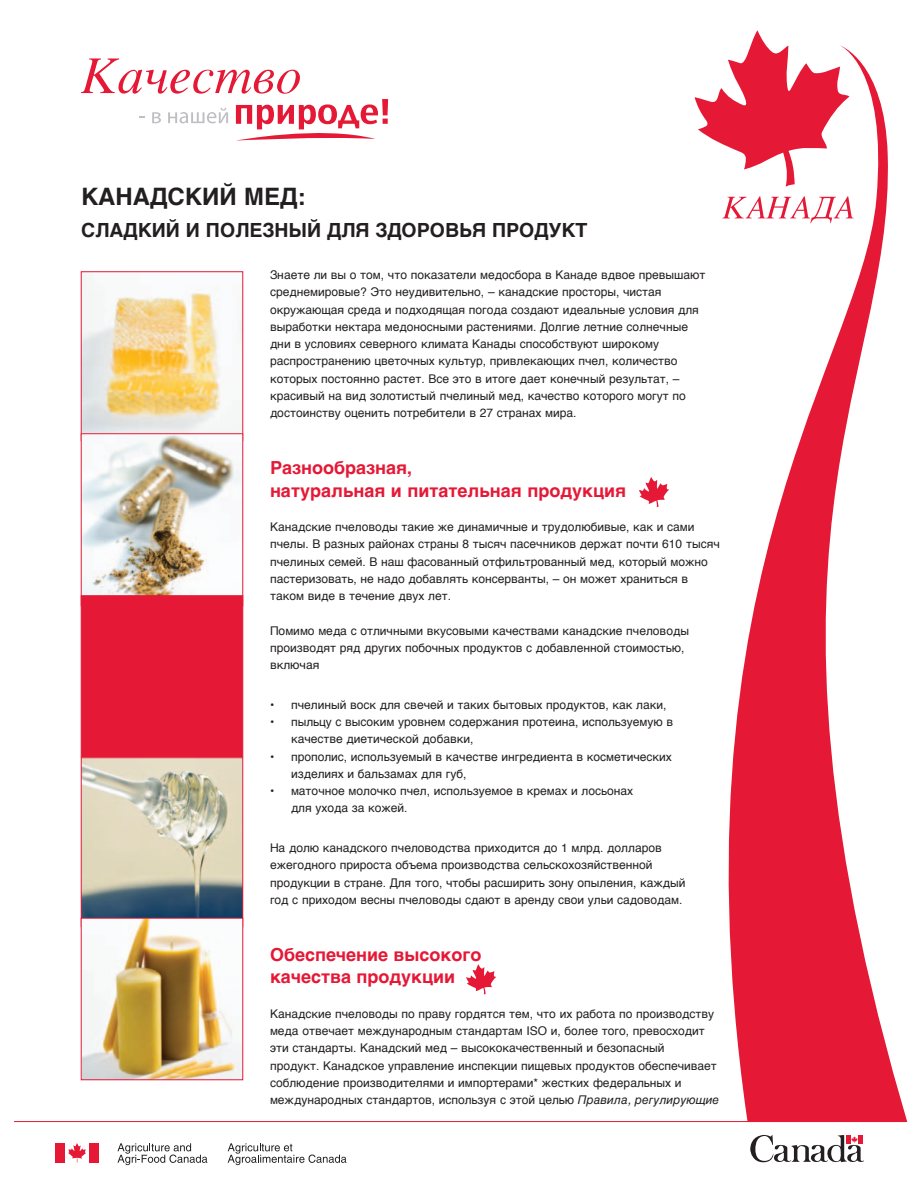
<style>
.page{position:relative;width:918px;height:1188px;background:#fff}
.page>*{position:absolute;margin:0;border:0;box-sizing:border-box;transform-origin:0 0}
.titles{font:700 24px "Helvetica";color:#231f20}
.titles-2{font:700 19.5px "Helvetica";color:#231f20}
.sub-titles{font:700 18px/22.5px "Helvetica";color:#e51836}
.texte{font:12px/17.2px "Helvetica";color:#231f20}
.s1{font-style:italic}
</style>
<div class="page">
<svg style="left:751px;top:30px;width:15px;height:15px"></svg>
<svg style="left:695px;top:45px;width:213px;height:1077px"></svg>
<svg style="left:750px;top:1135px;width:114px;height:28px"></svg>
<svg style="left:68px;top:1143px;width:18px;height:19px"></svg>
<div style="left:55px;top:1143px;width:10px;height:20px;background:#e51836"></div>
<div style="left:89px;top:1143px;width:10px;height:20px;background:#e51836"></div>
<svg style="left:117px;top:1143px;width:90px;height:22px"></svg>
<svg style="left:228px;top:1143px;width:118px;height:22px"></svg>
<svg style="left:466px;top:964px;width:30px;height:31px"></svg>
<hr style="left:14px;top:1121px;width:892px;height:1px;background:#e51836">
<svg style="left:639px;top:477px;width:30px;height:30px"></svg>
<img style="left:83px;top:274px;width:158px;height:160px">
<img style="left:83px;top:436px;width:158px;height:160px">
<div style="left:81px;top:596px;width:162px;height:162px;background:#e51836;border:1px solid #e51836"></div>
<img style="left:83px;top:760px;width:158px;height:158px">
<div style="left:81px;top:758px;width:162px;height:169px;border:1px solid #e51836"></div>
<img style="left:83px;top:920px;width:158px;height:158px">
<div style="left:81px;top:918px;width:162px;height:162px;border:1px solid #e51836"></div>
<svg style="left:81px;top:58px;width:307px;height:83px"></svg>
<p class="titles" style="left:81px;top:178px;width:226px">КАНАДСКИЙ МЕД:</p>
<p class="titles-2" style="left:81px;top:214px;width:508px">СЛАДКИЙ И ПОЛЕЗНЫЙ ДЛЯ ЗДОРОВЬЯ ПРОДУКТ</p>
<p class="texte" style="left:270px;top:267px;width:437px">Знаете ли вы о том, что показатели медосбора в Канаде вдвое превышают среднемировые? Это неудивительно, – канадские просторы, чистая окружающая среда и подходящая погода создают идеальные условия для выработки нектара медоносными растениями. Долгие летние солнечные дни в условиях северного климата Канады способствуют широкому распространению цветочных культур, привлекающих пчел, количество которых постоянно растет. Все это в итоге дает конечный результат, – красивый на вид золотистый пчелиный мед, качество которого могут по достоинству оценить потребители в 27 странах мира.</p>
<p class="sub-titles" style="left:270px;top:457px;width:358px">Разнообразная,<br>натуральная и питательная продукция</p>
<p class="texte" style="left:270px;top:519px;width:451px">Канадские пчеловоды такие же динамичные и трудолюбивые, как и сами пчелы. В разных районах страны 8 тысяч пасечников держат почти 610 тысяч пчелиных семей. В наш фасованный отфильтрованный мед, который можно пастеризовать, не надо добавлять консерванты, – он может храниться в таком виде в течение двух лет.</p>
<p class="texte" style="left:270px;top:622px;width:421px">Помимо меда с отличными вкусовыми качествами канадские пчеловоды производят ряд других побочных продуктов с добавленной стоимостью, включая</p>
<p class="texte" style="left:270px;top:696px;width:398px">• пчелиный воск для свечей и таких бытовых продуктов, как лаки,</p>
<p class="texte" style="left:291px;top:714px;width:384px;text-indent:-21px">• пыльцу с высоким уровнем содержания протеина, используемую в качестве диетической добавки,</p>
<p class="texte" style="left:291px;top:748px;width:382px;text-indent:-21px">• прополис, используемый в качестве ингредиента в косметических изделиях и бальзамах для губ,</p>
<p class="texte" style="left:270px;top:783px;width:365px">• маточное молочко пчел, используемое в кремах и лосьонах</p>
<p class="texte" style="left:291px;top:800px;width:118px">для ухода за кожей.</p>
<p class="texte" style="left:270px;top:840px;width:393px">На долю канадского пчеловодства приходится до 1 млрд. долларов ежегодного прироста объема производства сельскохозяйственной</p>
<p class="texte" style="left:270px;top:874px;width:417px">продукции в стране. Для того, чтобы расширить зону опыления, каждый</p>
<p class="texte" style="left:270px;top:891px;width:414px">год с приходом весны пчеловоды сдают в аренду свои ульи садоводам.</p>
<p class="sub-titles" style="left:270px;top:943px;width:213px">Обеспечение высокого качества продукции</p>
<p class="texte" style="left:270px;top:1005px;width:451px">Канадские пчеловоды по праву гордятся тем, что их работа по производству меда отвечает международным стандартам ISO и, более того, превосходит эти стандарты. Канадский мед – высококачественный и безопасный<br>продукт. Канадское управление инспекции пищевых продуктов обеспечивает соблюдение производителями и импортерами* жестких федеральных и международных стандартов, используя с этой целью <span class="s1">Правила, регулирующие</span></p>
</div>
